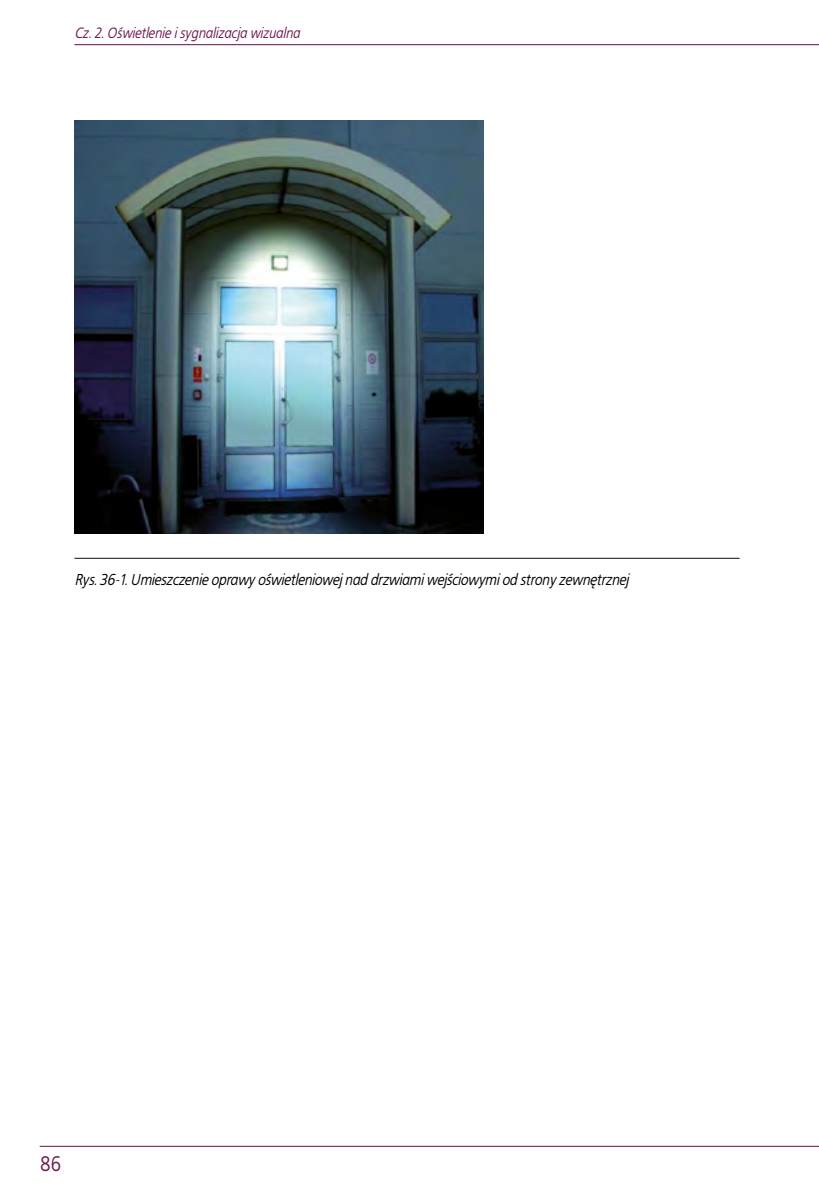
<style>
.page{position:relative;width:819px;height:1191px;background:#fff}
.page>*{position:absolute;margin:0;border:0;box-sizing:border-box;transform-origin:0 0}
.t1{font:21px "EFN Bureau";color:#6e194f}
.t2{font:italic 15.75px "EFN Bureau";letter-spacing:-.01em;color:#000}
.t3{font:italic 14.88px "EFN Bureau";color:#6e194f}
</style>
<div class="page">
<hr style="left:74px;top:44px;width:745px;height:1px;background:#6e194f">
<hr style="left:40px;top:1145px;width:779px;height:1px;background:#6e194f">
<hr style="left:74px;top:558px;width:665px;height:1px;background:#000">
<img style="left:74px;top:120px;width:409px;height:413px">
<p class="t3" style="left:74px;top:23px;width:227px">Cz. 2. Oświetlenie i sygnalizacja wizualna</p>
<p class="t2" style="left:74px;top:569px;width:555px">Rys. 36-1. Umieszczenie oprawy oświetleniowej nad drzwiami wejściowymi od strony zewnętrznej</p>
<h1 class="t1" style="left:40px;top:1149px;width:23px">86</h1>
</div>
